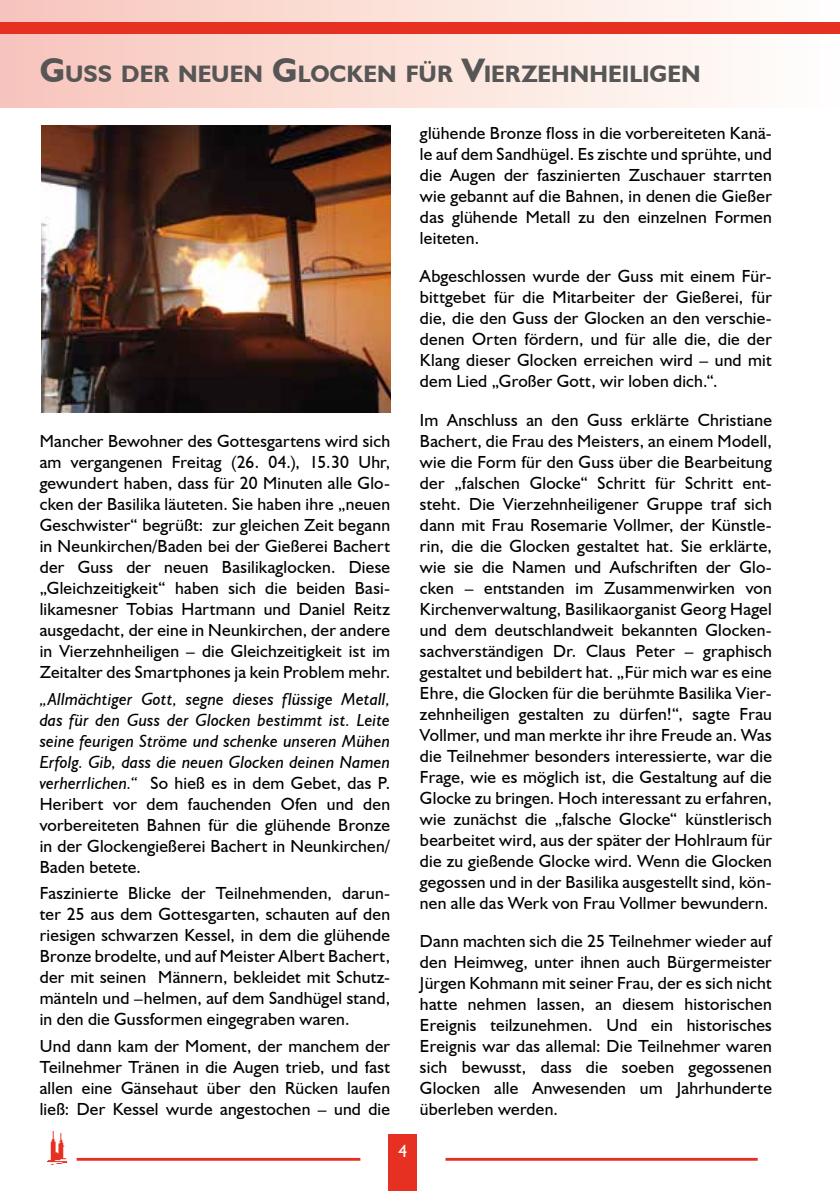
<style>
.page{position:relative;width:840px;height:1191px;background:#fff}
.page>*{position:absolute;margin:0;border:0;box-sizing:border-box;transform-origin:0 0}
.t1{font:700 23.8px "Humanist 521 BT";color:#575656}
.t2{font:17.6px/21px "Humanist 521 BT";letter-spacing:.015em;color:#000;text-align:justify}
.t3{font:italic 17.6px/21px "Humanist 521 BT";letter-spacing:.01em;color:#000;text-align:justify}
.t4{font:17.6px "Humanist 521 BT";color:#fff}
.s1{font-size:34px}
.s2{font-style:normal}
</style>
<div class="page">
<img style="left:47px;top:1131px;width:21px;height:33px">
<div style="left:0;top:0;width:839px;height:108px;background:linear-gradient(to right,#f7c2b8,#fffcf8)"></div>
<div style="left:388px;top:1134px;width:29px;height:57px;background:#e63021"></div>
<hr style="left:445px;top:1157px;width:312px;height:3px;background:#e63021">
<div style="left:0;top:23px;width:839px;height:11px;background:#e63021"></div>
<hr style="left:77px;top:1157px;width:283px;height:3px;background:#e63021">
<img style="left:41px;top:126px;width:349px;height:286px">
<h1 class="t1" style="left:40px;top:59px;width:662px"><span class="s1">G</span>USS DER NEUEN <span class="s1">G</span>LOCKEN FÜR <span class="s1">V</span>IERZEHNHEILIGEN</h1>
<p class="t2" style="left:40px;top:430px;width:352px">Mancher Bewohner des Gottesgartens wird sich am vergangenen Freitag (26. 04.), 15.30 Uhr, gewundert haben, dass für 20 Minuten alle Glo&shy;cken der Basilika läuteten. Sie haben ihre „neuen Geschwister“ begrüßt: zur gleichen Zeit begann in Neunkirchen/Baden bei der Gießerei Bachert der Guss der neuen Basilikaglocken. Diese „Gleichzeitigkeit“ haben sich die beiden Basi&shy;likamesner Tobias Hartmann und Daniel Reitz ausgedacht, der eine in Neunkirchen, der andere in Vierzehnheiligen – die Gleichzeitigkeit ist im Zeitalter des Smartphones ja kein Problem mehr.</p>
<p class="t3" style="left:40px;top:688px;width:352px">„Allmächtiger Gott, segne dieses flüssige Metall, das für den Guss der Glocken bestimmt ist. Leite seine feurigen Ströme und schenke unseren Mühen Erfolg. Gib, dass die neuen Glocken deinen Namen verherrlichen.“ <span class="s2">So hieß es in dem Gebet, das P.<br>Heribert vor dem fauchenden Ofen und den vorbereiteten Bahnen für die glühende Bronze in der Glockengießerei Bachert in Neunkirchen/ Baden betete.</span></p>
<p class="t2" style="left:40px;top:882px;width:351px">Faszinierte Blicke der Teilnehmenden, darun&shy;ter 25 aus dem Gottesgarten, schauten auf den riesigen schwarzen Kessel, in dem die glühende Bronze brodelte, und auf Meister Albert Bachert, der mit seinen Männern, bekleidet mit Schutz&shy;mänteln und –helmen, auf dem Sandhügel stand, in den die Gussformen eingegraben waren.</p>
<p class="t2" style="left:40px;top:1035px;width:352px">Und dann kam der Moment, der manchem der Teilnehmer Tränen in die Augen trieb, und fast allen eine Gänsehaut über den Rücken laufen ließ: Der Kessel wurde angestochen – und die</p>
<p class="t4" style="left:398px;top:1139px;width:10px">4</p>
<p class="t2" style="left:420px;top:122px;width:353px">glühende Bronze floss in die vorbereiteten Kanä&shy;le auf dem Sandhügel. Es zischte und sprühte, und die Augen der faszinierten Zuschauer starrten wie gebannt auf die Bahnen, in denen die Gießer das glühende Metall zu den einzelnen Formen leiteten.</p>
<p class="t2" style="left:420px;top:265px;width:353px">Abgeschlossen wurde der Guss mit einem Für&shy;bittgebet für die Mitarbeiter der Gießerei, für die, die den Guss der Glocken an den verschie&shy;denen Orten fördern, und für alle die, die der Klang dieser Glocken erreichen wird – und mit dem Lied „Großer Gott, wir loben dich.“.</p>
<p class="t2" style="left:420px;top:409px;width:353px">Im Anschluss an den Guss erklärte Christiane Bachert, die Frau des Meisters, an einem Modell, wie die Form für den Guss über die Bearbeitung der „falschen Glocke“ Schritt für Schritt ent&shy;steht. Die Vierzehnheiligener Gruppe traf sich dann mit Frau Rosemarie Vollmer, der Künstle&shy;rin, die die Glocken gestaltet hat. Sie erklärte, wie sie die Namen und Aufschriften der Glo&shy;cken – entstanden im Zusammenwirken von Kirchenverwaltung, Basilikaorganist Georg Hagel und dem deutschlandweit bekannten Glocken&shy;sachverständigen Dr. Claus Peter – graphisch gestaltet und bebildert hat. „Für mich war es eine Ehre, die Glocken für die berühmte Basilika Vier&shy;zehnheiligen gestalten zu dürfen!“, sagte Frau Vollmer, und man merkte ihr ihre Freude an. Was die Teilnehmer besonders interessierte, war die Frage, wie es möglich ist, die Gestaltung auf die Glocke zu bringen. Hoch interessant zu erfahren, wie zunächst die „falsche Glocke“ künstlerisch bearbeitet wird, aus der später der Hohlraum für die zu gießende Glocke wird. Wenn die Glocken gegossen und in der Basilika ausgestellt sind, kön&shy;nen alle das Werk von Frau Vollmer bewundern.</p>
<p class="t2" style="left:420px;top:930px;width:353px">Dann machten sich die 25 Teilnehmer wieder auf den Heimweg, unter ihnen auch Bürgermeister Jürgen Kohmann mit seiner Frau, der es sich nicht hatte nehmen lassen, an diesem historischen Ereignis teilzunehmen. Und ein historisches Ereignis war das allemal: Die Teilnehmer waren sich bewusst, dass die soeben gegossenen Glocken alle Anwesenden um Jahrhunderte überleben werden.</p>
</div>
